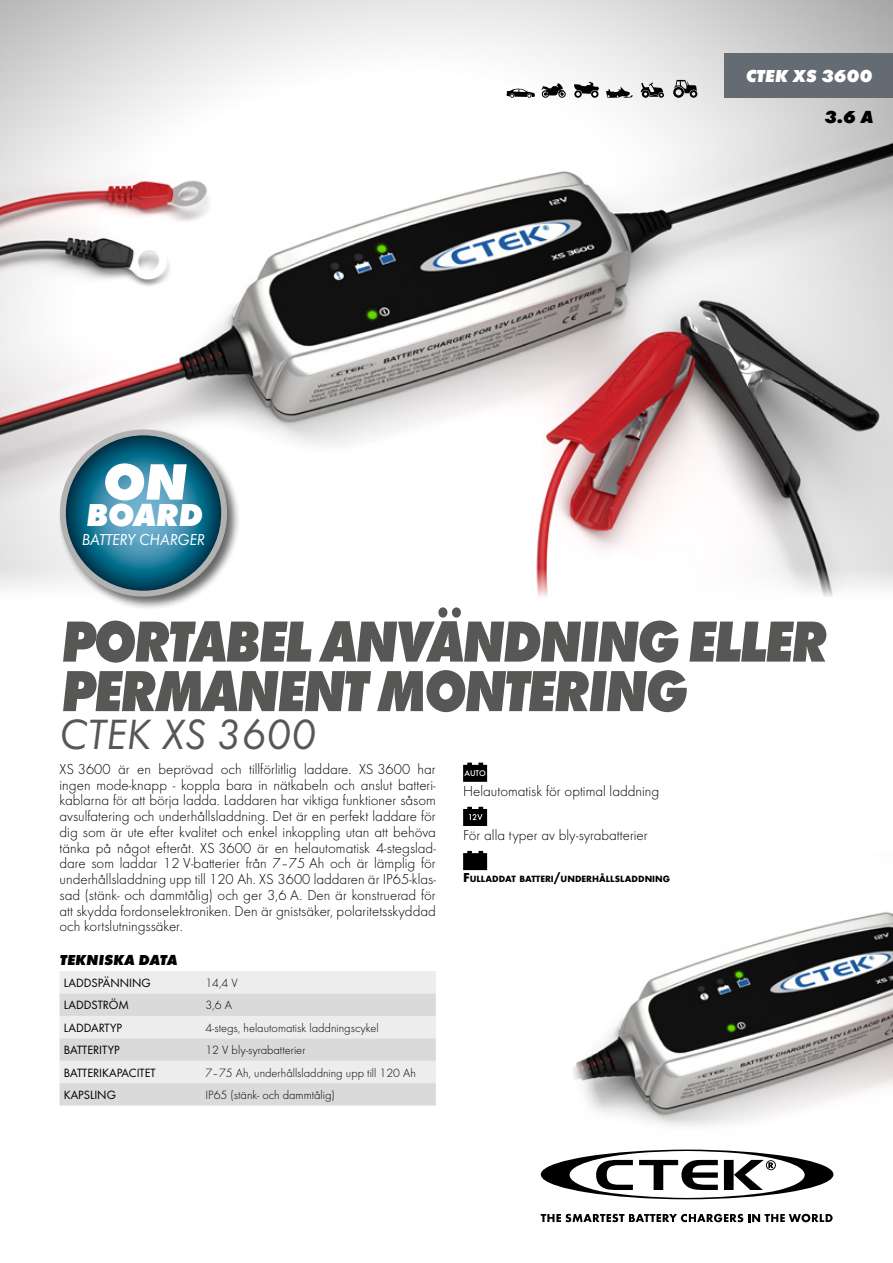
<style>
.page{position:relative;width:893px;height:1263px;background:#fff}
.page>*{position:absolute;margin:0;border:0;box-sizing:border-box;transform-origin:0 0}
.t1{font:italic 700 expanded 60px/49.5px "Futura";letter-spacing:-.05em;color:#575756;scale:.88 1}
.t2{font:italic 700 expanded 52.95px "Futura";color:#fff}
.t3{font:43.95px "Futura Boo Obl";color:#575756}
.t4{font:italic 700 expanded 33px "Futura";letter-spacing:-.02em;color:#fff}
.t5{font:italic 700 expanded 18px "Futura";color:#fff}
.t6{font:italic 700 expanded 18px "Futura";color:#000}
.t7{font:16.5px "Futura Boo Obl";letter-spacing:-.02em;color:#fff}
.t8{font:300 15px/15.8px "Futura";color:#000;text-align:justify}
.t9{font:italic 700 expanded 15px "Futura";color:#000}
.t10{font:300 12.45px "Futura";color:#000}
.t11{font:12.45px "Futura Boo";color:#000}
.t12{font:700 9.45px "Futura";color:#000}
.t13{font:500 8.55px "Futura";color:#fff}
.s1{font-size:13.5px}
</style>
<div class="page">
<img style="left:0;top:0;width:893px;height:597px">
<div style="left:724px;top:53px;width:169px;height:45px;background:#656b72"></div>
<img style="left:628px;top:911px;width:265px;height:100px">
<svg style="left:540px;top:1011px;width:353px;height:188px"></svg>
<svg style="left:541px;top:1214px;width:292px;height:8px"></svg>
<svg style="left:574px;top:82px;width:25px;height:16px"></svg>
<svg style="left:606px;top:86px;width:27px;height:12px"></svg>
<svg style="left:673px;top:80px;width:24px;height:18px"></svg>
<svg style="left:641px;top:82px;width:23px;height:16px"></svg>
<svg style="left:507px;top:89px;width:28px;height:9px"></svg>
<svg style="left:541px;top:83px;width:25px;height:15px"></svg>
<div style="left:58px;top:428px;width:183px;height:182px;background:#000;opacity:.6"></div>
<svg style="left:60px;top:429px;width:167px;height:168px;background:#5b91a4"></svg>
<svg style="left:60px;top:971px;width:376px;height:134px;background:#e3e3e3"></svg>
<svg style="left:463px;top:763px;width:24px;height:19px"></svg>
<svg style="left:463px;top:807px;width:24px;height:19px"></svg>
<svg style="left:463px;top:851px;width:24px;height:19px"></svg>
<h2 class="t2" style="left:101px;top:450px;width:86px">ON</h2>
<h3 class="t4" style="left:85px;top:494px;width:118px">BOARD</h3>
<p class="t7" style="left:82px;top:529px;width:125px">BATTERY CHARGER</p>
<p class="t5" style="left:745px;top:65px;width:128px">CTEK XS 3600</p>
<p class="t6" style="left:824px;top:106px;width:51px">3.6 A</p>
<h1 class="t1" style="left:60px;top:616px;width:873px">PORTABEL ANVÄNDNING ELLER<br>PERMANENT MONTERING</h1>
<h3 class="t3" style="left:60px;top:708px;width:258px">CTEK XS 3600</h3>
<p class="t8" style="left:60px;top:761px;width:378px">XS 3600 är en beprövad och tillförlitlig laddare. XS 3600 har ingen mode-knapp - koppla bara in nätkabeln och anslut batteri&shy;kablarna för att börja ladda. Laddaren har viktiga funktioner såsom avsulfatering och underhållsladdning. Det är en perfekt laddare för dig som är ute efter kvalitet och enkel inkoppling utan att behöva tänka på något efteråt. XS 3600 är en helautomatisk 4-stegslad&shy;dare som laddar 12 V-batterier från 7–75 Ah och är lämplig för underhållsladdning upp till 120 Ah. XS 3600 laddaren är IP65-klas&shy;sad (stänk- och dammtålig) och ger 3,6 A. Den är konstruerad för att skydda fordonselektroniken. Den är gnistsäker, polaritetsskyddad och kortslutningssäker.</p>
<p class="t9" style="left:60px;top:951px;width:119px">TEKNISKA DATA</p>
<p class="t11" style="left:64px;top:975px;width:88px">LADDSPÄNNING</p>
<p class="t10" style="left:205px;top:976px;width:34px">14,4 V</p>
<p class="t11" style="left:64px;top:998px;width:67px">LADDSTRÖM</p>
<p class="t10" style="left:205px;top:998px;width:28px">3,6 A</p>
<p class="t11" style="left:64px;top:1020px;width:60px">LADDARTYP</p>
<p class="t10" style="left:205px;top:1021px;width:175px">4-stegs, helautomatisk laddningscykel</p>
<p class="t11" style="left:64px;top:1043px;width:57px">BATTERITYP</p>
<p class="t10" style="left:205px;top:1043px;width:102px">12 V bly-syrabatterier</p>
<p class="t11" style="left:64px;top:1065px;width:93px">BATTERIKAPACITET</p>
<p class="t10" style="left:205px;top:1065px;width:212px">7–75 Ah, underhållsladdning upp till 120 Ah</p>
<p class="t11" style="left:64px;top:1087px;width:54px">KAPSLING</p>
<p class="t10" style="left:205px;top:1088px;width:131px">IP65 (stänk- och dammtålig)</p>
<p class="t13" style="left:464px;top:768px;width:23px">AUTO</p>
<p class="t8" style="left:463px;top:783px;width:198px">Helautomatisk för optimal laddning</p>
<p class="t8" style="left:463px;top:827px;width:186px">För alla typer av bly-syrabatterier</p>
<p class="t12" style="left:463px;top:873px;width:209px"><span class="s1">F</span>ULLADDAT BATTERI<span class="s1">/</span>UNDERHÅLLSLADDNING</p>
</div>
